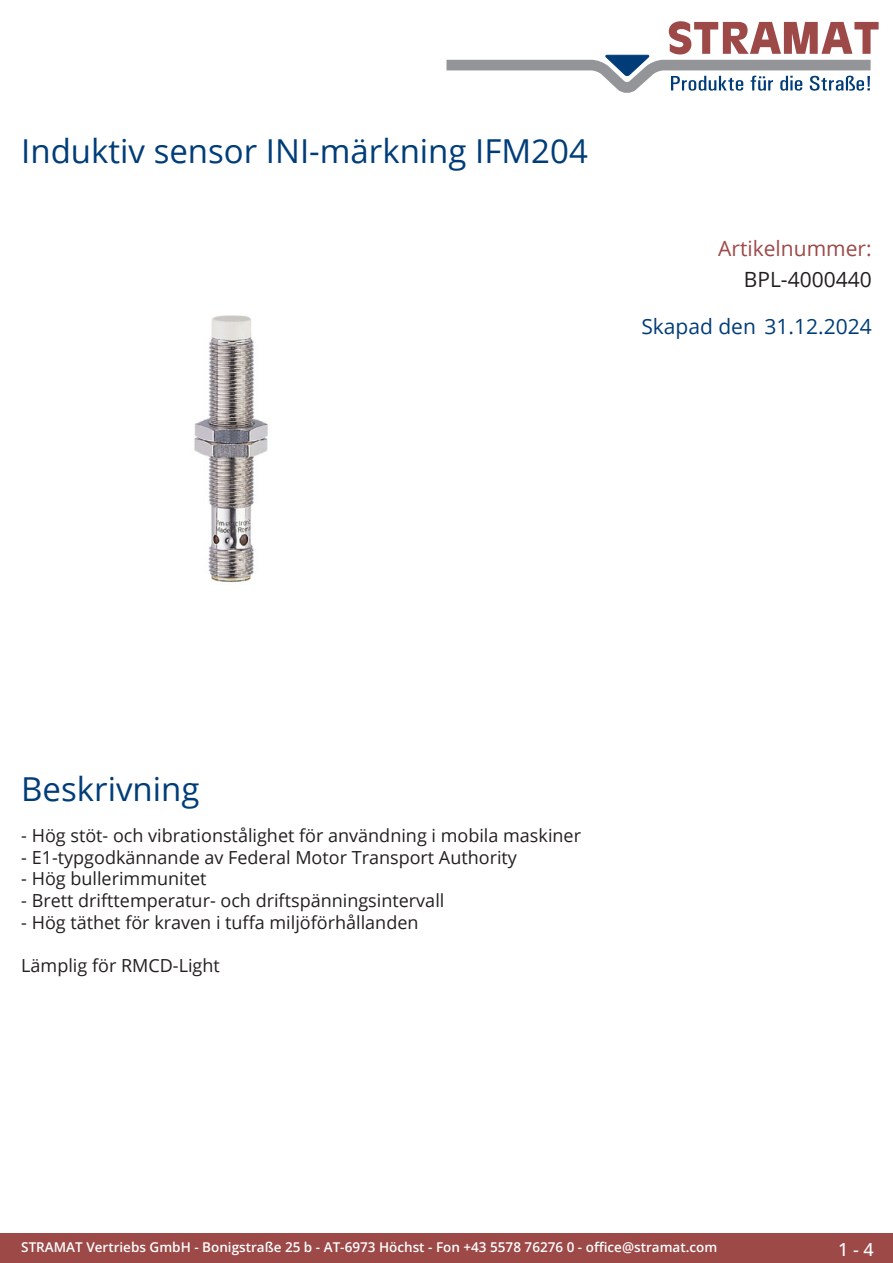
<style>
.page{position:relative;width:893px;height:1263px;background:#fff}
.page>*{position:absolute;margin:0;border:0;box-sizing:border-box;transform-origin:0 0}
.Produkttitel{font:33px "Open Sans";color:#003d78}
.Erstellungsdatum{font:21px "Open Sans";color:#003d78}
.TechDaten_Überschrif{font:21px "Open Sans";color:#9c4948}
.TechDaten_Inhalt{font:21px "Open Sans";color:#231f20}
.Beschreibung_Text{font:18px "Open Sans";color:#231f20}
.t1{font:500 18px "Open Sans";color:#fff}
.t2{font:600 13.5px "Open Sans";color:#fff}
</style>
<div class="page">
<div style="left:0;top:1233px;width:893px;height:30px;background:#9c4948"></div>
<svg style="left:446px;top:21px;width:433px;height:72px"></svg>
<img style="left:194px;top:315px;width:74px;height:267px">
<p class="Produkttitel" style="left:21px;top:128px;width:568px">Induktiv sensor INI-märkning IFM204</p>
<p class="TechDaten_Überschrif" style="left:718px;top:234px;width:155px">Artikelnummer:</p>
<p class="TechDaten_Inhalt" style="left:744px;top:265px;width:129px">BPL-4000440</p>
<p class="Erstellungsdatum" style="left:641px;top:312px;width:232px">Skapad den 31.12.2024</p>
<p class="Produkttitel" style="left:21px;top:766px;width:180px">Beskrivning</p>
<p class="Beschreibung_Text" style="left:21px;top:823px;width:561px">- Hög stöt- och vibrationstålighet för användning i mobila maskiner</p>
<p class="Beschreibung_Text" style="left:21px;top:845px;width:497px">- E1-typgodkännande av Federal Motor Transport Authority</p>
<p class="Beschreibung_Text" style="left:21px;top:866px;width:187px">- Hög bullerimmunitet</p>
<p class="Beschreibung_Text" style="left:21px;top:888px;width:425px">- Brett drifttemperatur- och driftspänningsintervall</p>
<p class="Beschreibung_Text" style="left:21px;top:910px;width:399px">- Hög täthet för kraven i tuffa miljöförhållanden</p>
<p class="Beschreibung_Text" style="left:21px;top:953px;width:200px">Lämplig för RMCD-Light</p>
<p class="t2" style="left:21px;top:1238px;width:698px">STRAMAT Vertriebs GmbH - Bonigstraße 25 b - AT-6973 Höchst - Fon +43 5578 76276 0 - office@stramat.com</p>
<p class="t1" style="left:838px;top:1237px;width:37px">1 - 4</p>
</div>
